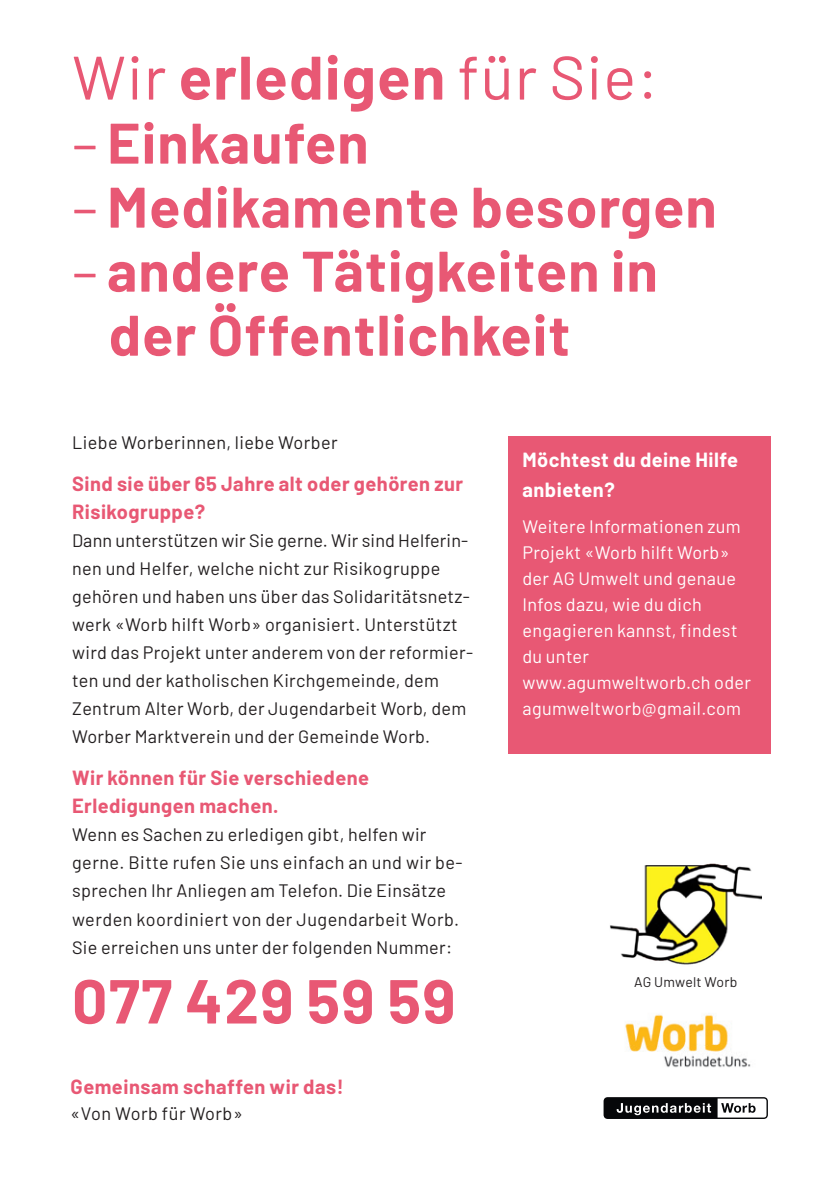
<style>
.page{position:relative;width:840px;height:1191px;background:#fff}
.page>*{position:absolute;margin:0;border:0;box-sizing:border-box;transform-origin:0 0}
.t1{font:700 62px "Barlow";letter-spacing:.025em;color:#e85874}
.t2{font:61.2px "Barlow";letter-spacing:.02em;color:#e85874}
.t3{font:700 57px "Barlow";letter-spacing:.02em;color:#e85874}
.t4{font:700 20px/28px "Barlow";letter-spacing:.025em;color:#e85874}
.t5{font:700 20px/30px "Barlow";letter-spacing:.025em;color:#fff}
.t6{font:18px/28px "Barlow";letter-spacing:.02em;color:#231f20}
.t7{font:18px/26px "Barlow";letter-spacing:.02em;color:#fff}
.t8{font:14px "Barlow";letter-spacing:.02em;color:#231f20}
.s1{font-weight:700}
.s2{font-weight:400}
.s3{color:#fff}
</style>
<div class="page">
<img style="left:610px;top:863px;width:151px;height:102px">
<img style="left:625px;top:1014px;width:126px;height:54px">
<svg style="left:603px;top:1097px;width:164px;height:22px"></svg>
<div style="left:507px;top:437px;width:263px;height:317px;background:#e85874"></div>
<h2 class="t2" style="left:72px;top:33px;width:587px">Wir <span class="s1">erledigen</span> für Sie:</h2>
<h3 class="t3" style="left:72px;top:101px;width:298px"><span class="s2">–</span> Einkaufen</h3>
<h3 class="t3" style="left:72px;top:165px;width:645px"><span class="s2">–</span> Medikamente besorgen</h3>
<h3 class="t3" style="left:72px;top:229px;width:587px"><span class="s2">–</span> andere Tätigkeiten in</h3>
<h3 class="t3" style="left:72px;top:293px;width:499px"><span class="s3">–</span> der Öffentlichkeit</h3>
<p class="t6" style="left:72px;top:427px;width:267px">Liebe Worberinnen, liebe Worber</p>
<p class="t4" style="left:72px;top:468px;width:392px">Sind sie über 65 Jahre alt oder gehören zur<br>Risikogruppe?</p>
<p class="t6" style="left:72px;top:525px;width:402px">Dann unterstützen wir Sie gerne. Wir sind Helferin&shy;nen und Helfer, welche nicht zur Risikogruppe gehören und haben uns über das Solidaritätsnetz&shy;werk «Worb hilft Worb» organisiert. Unterstützt wird das Projekt unter anderem von der reformier&shy;ten und der katholischen Kirchgemeinde, dem Zentrum Alter Worb, der Jugendarbeit Worb, dem Worber Marktverein und der Gemeinde Worb.</p>
<p class="t4" style="left:72px;top:762px;width:298px">Wir können für Sie verschiedene<br>Erledigungen machen.</p>
<p class="t6" style="left:72px;top:819px;width:392px">Wenn es Sachen zu erledigen gibt, helfen wir gerne. Bitte rufen Sie uns einfach an und wir be&shy;sprechen Ihr Anliegen am Telefon. Die Einsätze werden koordiniert von der Jugendarbeit Worb.<br>Sie erreichen uns unter der folgenden Nummer:</p>
<h1 class="t1" style="left:72px;top:955px;width:385px">077 429 59 59</h1>
<p class="t4" style="left:71px;top:1071px;width:274px">Gemeinsam schaffen wir das!</p>
<p class="t6" style="left:71px;top:1098px;width:173px">«Von Worb für Worb»</p>
<p class="t5" style="left:522px;top:443px;width:217px">Möchtest du deine Hilfe anbieten?</p>
<p class="t7" style="left:522px;top:512px;width:230px">Weitere Informationen zum<br>Projekt «Worb hilft Worb» der AG Umwelt und genaue<br>Infos dazu, wie du dich engagieren kannst, findest du unter www.agumweltworb.ch oder agumweltworb@gmail.com</p>
<p class="t8" style="left:633px;top:971px;width:105px">AG Umwelt Worb</p>
</div>
